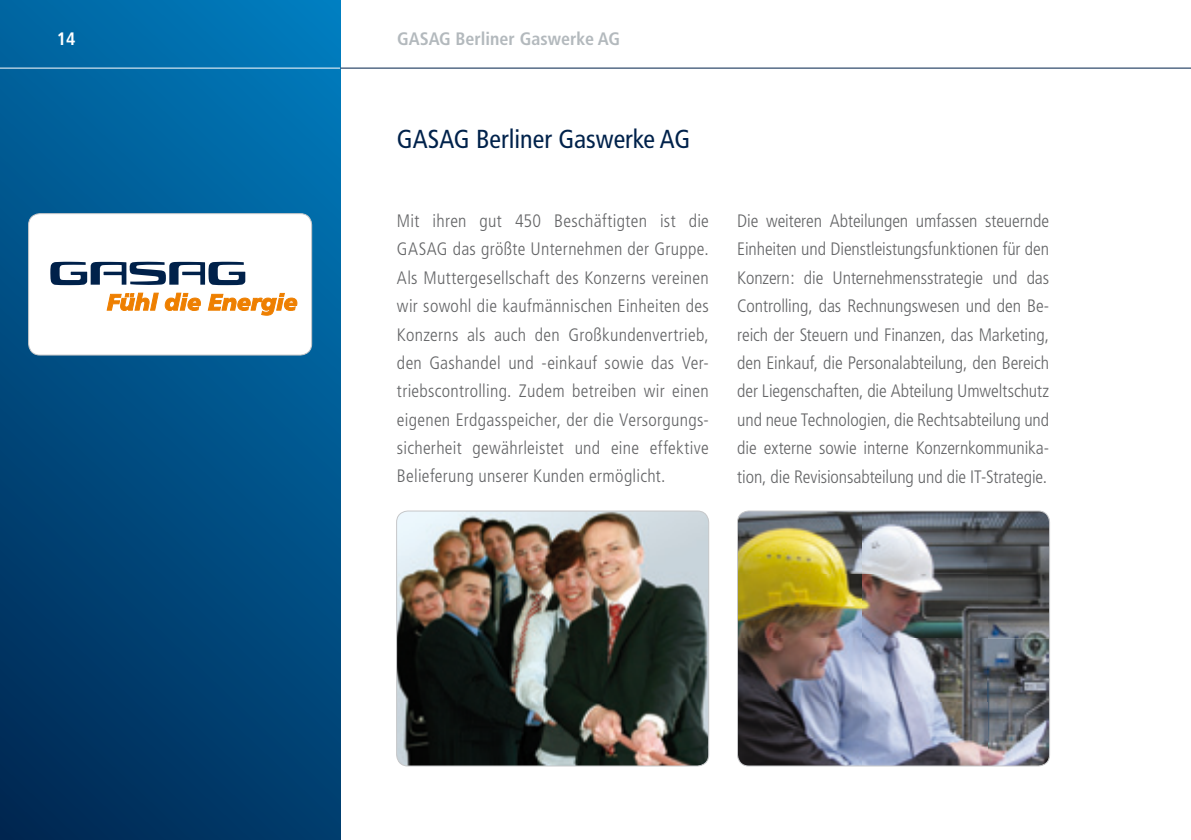
<style>
.page{position:relative;width:1191px;height:840px;background:#fff}
.page>*{position:absolute;margin:0;border:0;box-sizing:border-box;transform-origin:0 0}
.t1{font:condensed 26px "Frutiger";color:#00224b}
.t2{font:300 condensed 18px/28.4px "Frutiger";letter-spacing:.005em;color:#646567;text-align:justify}
.t3{font:700 condensed 18px "Frutiger";color:#b3b9bd}
.t4{font:700 condensed 18px "Frutiger";color:#fff}
</style>
<div class="page">
<svg style="left:0;top:0;width:340px;height:839px;background:#004f85"></svg>
<hr style="left:340px;top:68px;width:851px;height:1px;background:#00224b">
<div style="left:29px;top:213px;width:283px;height:142px;background:#fff;border-radius:11px"></div>
<svg style="left:107px;top:292px;width:52px;height:19px"></svg>
<svg style="left:165px;top:292px;width:36px;height:19px"></svg>
<svg style="left:208px;top:293px;width:89px;height:23px"></svg>
<svg style="left:50px;top:261px;width:195px;height:24px"></svg>
<div style="left:28px;top:213px;width:284px;height:142px;border:1px solid #c6c7c9;border-radius:11px"></div>
<hr style="left:0;top:68px;width:340px;height:1px;background:#fff">
<img style="left:396px;top:512px;width:312px;height:253px">
<div style="left:396px;top:510px;width:313px;height:256px;border:1px solid #c6c7c9;border-radius:11px"></div>
<img style="left:737px;top:512px;width:312px;height:253px">
<div style="left:737px;top:510px;width:313px;height:256px;border:1px solid #c6c7c9;border-radius:11px"></div>
<p class="t4" style="left:57px;top:28px;width:20px">14</p>
<p class="t3" style="left:397px;top:28px;width:225px">GASAG Berliner Gaswerke AG</p>
<h1 class="t1" style="left:397px;top:124px;width:295px">GASAG Berliner Gaswerke AG</h1>
<p class="t2" style="left:397px;top:207px;width:313px">Mit ihren gut 450 Beschäftigten ist die GASAG das größte Unternehmen der Gruppe.<br>Als Muttergesellschaft des Konzerns vereinen wir sowohl die kaufmännischen Einheiten des Konzerns als auch den Großkundenvertrieb, den Gashandel und -einkauf sowie das Ver&shy;triebscontrolling. Zudem betreiben wir einen eigenen Erdgasspeicher, der die Versorgungs&shy;sicherheit gewährleistet und eine effektive Belieferung unserer Kunden ermöglicht.</p>
<p class="t2" style="left:737px;top:207px;width:313px">Die weiteren Abteilungen umfassen steuernde Einheiten und Dienstleistungsfunktionen für den Konzern: die Unternehmensstrategie und das Controlling, das Rechnungswesen und den Be&shy;reich der Steuern und Finanzen, das Marketing, den Einkauf, die Personalabteilung, den Bereich der Liegenschaften, die Abteilung Umweltschutz und neue Technologien, die Rechtsabteilung und die externe sowie interne Konzernkommunika&shy;tion, die Revisionsabteilung und die IT-Strategie.</p>
</div>
